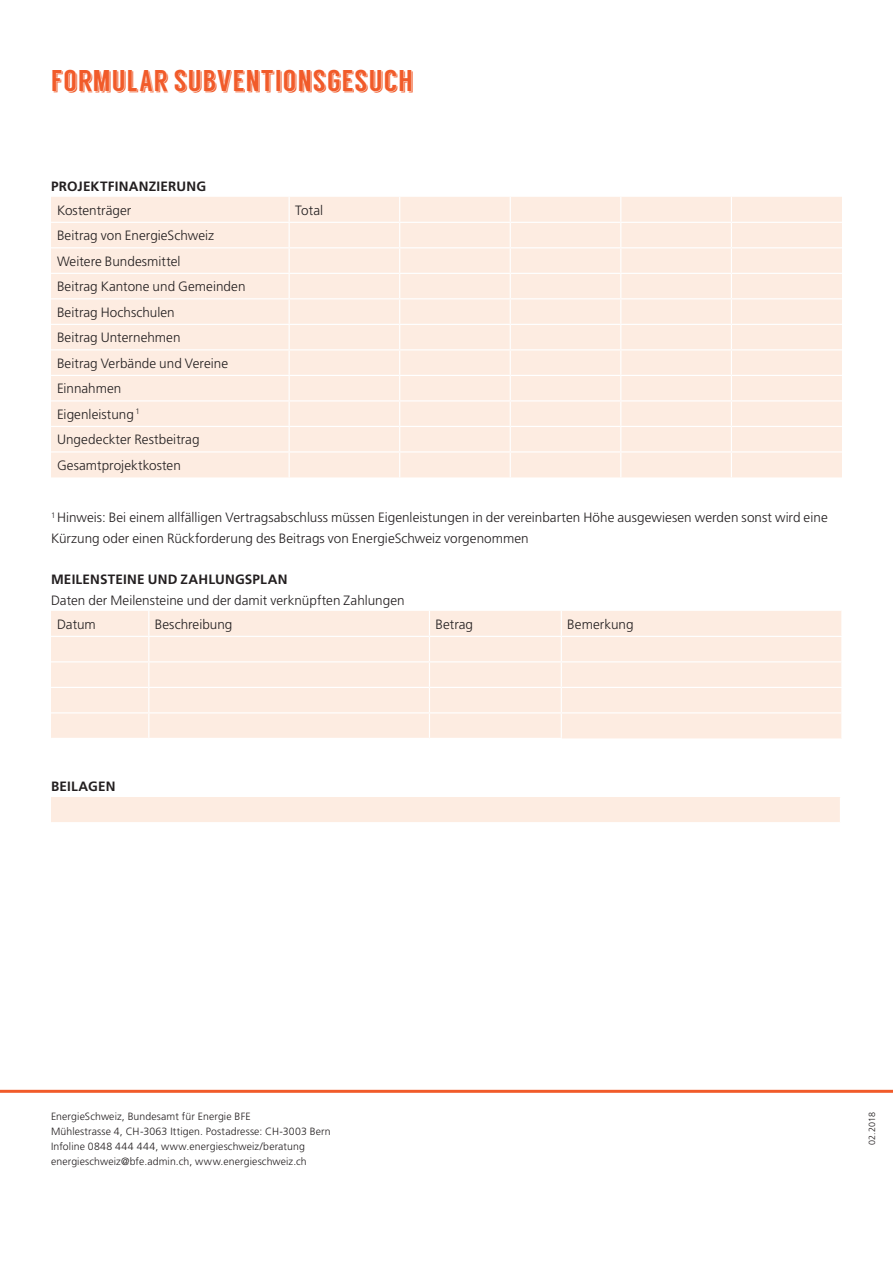
<style>
.page{position:relative;width:893px;height:1263px;background:#fff}
.page>*{position:absolute;margin:0;border:0;box-sizing:border-box;transform-origin:0 0}
.Merkblattzwischentit{font:30px "Langdon";color:#f15b2a}
.Fliesstext_kein_Grun{font:300 13.5px "Frutiger LT Std";letter-spacing:.005em;color:#231f20}
.Fliesstext{font:300 13.5px/20.7px "Frutiger LT Std";letter-spacing:.005em;color:#231f20}
.Paragraphentitel{font:700 13.5px "Frutiger LT Std";letter-spacing:.015em;color:#231f20}
.Impressum{font:300 10.5px "Frutiger LT Std";letter-spacing:.01em;color:#231f20}
.Impressum_Rückseite{font:300 9px "Frutiger LT Std";letter-spacing:.005em;color:#231f20}
</style>
<div class="page">
<div style="left:51px;top:197px;width:791px;height:280px;background:#fdece1"></div>
<hr style="left:51px;top:222px;width:238px;height:1px;background:#fff">
<hr style="left:289px;top:222px;width:111px;height:1px;background:#fff">
<hr style="left:400px;top:222px;width:110px;height:1px;background:#fff">
<hr style="left:510px;top:222px;width:111px;height:1px;background:#fff">
<hr style="left:621px;top:222px;width:110px;height:1px;background:#fff">
<hr style="left:731px;top:222px;width:111px;height:1px;background:#fff">
<hr style="left:51px;top:247px;width:238px;height:1px;background:#fff">
<hr style="left:289px;top:247px;width:111px;height:1px;background:#fff">
<hr style="left:400px;top:247px;width:110px;height:1px;background:#fff">
<hr style="left:510px;top:247px;width:111px;height:1px;background:#fff">
<hr style="left:621px;top:247px;width:110px;height:1px;background:#fff">
<hr style="left:731px;top:247px;width:111px;height:1px;background:#fff">
<hr style="left:51px;top:273px;width:238px;height:1px;background:#fff">
<hr style="left:289px;top:273px;width:111px;height:1px;background:#fff">
<hr style="left:400px;top:273px;width:110px;height:1px;background:#fff">
<hr style="left:510px;top:273px;width:111px;height:1px;background:#fff">
<hr style="left:621px;top:273px;width:110px;height:1px;background:#fff">
<hr style="left:731px;top:273px;width:111px;height:1px;background:#fff">
<hr style="left:51px;top:298px;width:238px;height:1px;background:#fff">
<hr style="left:289px;top:298px;width:111px;height:1px;background:#fff">
<hr style="left:400px;top:298px;width:110px;height:1px;background:#fff">
<hr style="left:510px;top:298px;width:111px;height:1px;background:#fff">
<hr style="left:621px;top:298px;width:110px;height:1px;background:#fff">
<hr style="left:731px;top:298px;width:111px;height:1px;background:#fff">
<hr style="left:51px;top:324px;width:238px;height:1px;background:#fff">
<hr style="left:289px;top:324px;width:111px;height:1px;background:#fff">
<hr style="left:400px;top:324px;width:110px;height:1px;background:#fff">
<hr style="left:510px;top:324px;width:111px;height:1px;background:#fff">
<hr style="left:621px;top:324px;width:110px;height:1px;background:#fff">
<hr style="left:731px;top:324px;width:111px;height:1px;background:#fff">
<hr style="left:51px;top:349px;width:238px;height:1px;background:#fff">
<hr style="left:289px;top:349px;width:111px;height:1px;background:#fff">
<hr style="left:400px;top:349px;width:110px;height:1px;background:#fff">
<hr style="left:510px;top:349px;width:111px;height:1px;background:#fff">
<hr style="left:621px;top:349px;width:110px;height:1px;background:#fff">
<hr style="left:731px;top:349px;width:111px;height:1px;background:#fff">
<hr style="left:51px;top:375px;width:238px;height:1px;background:#fff">
<hr style="left:289px;top:375px;width:111px;height:1px;background:#fff">
<hr style="left:400px;top:375px;width:110px;height:1px;background:#fff">
<hr style="left:510px;top:375px;width:111px;height:1px;background:#fff">
<hr style="left:621px;top:375px;width:110px;height:1px;background:#fff">
<hr style="left:731px;top:375px;width:111px;height:1px;background:#fff">
<hr style="left:51px;top:400px;width:238px;height:1px;background:#fff">
<hr style="left:289px;top:400px;width:111px;height:1px;background:#fff">
<hr style="left:400px;top:400px;width:110px;height:1px;background:#fff">
<hr style="left:510px;top:400px;width:111px;height:1px;background:#fff">
<hr style="left:621px;top:400px;width:110px;height:1px;background:#fff">
<hr style="left:731px;top:400px;width:111px;height:1px;background:#fff">
<hr style="left:51px;top:426px;width:238px;height:1px;background:#fff">
<hr style="left:289px;top:426px;width:111px;height:1px;background:#fff">
<hr style="left:400px;top:426px;width:110px;height:1px;background:#fff">
<hr style="left:510px;top:426px;width:111px;height:1px;background:#fff">
<hr style="left:621px;top:426px;width:110px;height:1px;background:#fff">
<hr style="left:731px;top:426px;width:111px;height:1px;background:#fff">
<hr style="left:51px;top:451px;width:238px;height:1px;background:#fff">
<hr style="left:289px;top:451px;width:111px;height:1px;background:#fff">
<svg style="left:289px;top:197px;width:1px;height:280px"></svg>
<hr style="left:400px;top:451px;width:110px;height:1px;background:#fff">
<svg style="left:399px;top:197px;width:1px;height:280px"></svg>
<hr style="left:510px;top:451px;width:111px;height:1px;background:#fff">
<svg style="left:510px;top:197px;width:1px;height:280px"></svg>
<hr style="left:621px;top:451px;width:110px;height:1px;background:#fff">
<svg style="left:620px;top:197px;width:1px;height:280px"></svg>
<hr style="left:731px;top:451px;width:111px;height:1px;background:#fff">
<svg style="left:731px;top:197px;width:1px;height:280px"></svg>
<div style="left:51px;top:611px;width:790px;height:127px;background:#fdece1"></div>
<hr style="left:51px;top:636px;width:98px;height:1px;background:#fff">
<hr style="left:149px;top:636px;width:280px;height:1px;background:#fff">
<hr style="left:429px;top:636px;width:132px;height:1px;background:#fff">
<hr style="left:561px;top:636px;width:281px;height:1px;background:#fff">
<hr style="left:51px;top:661px;width:98px;height:1px;background:#fff">
<hr style="left:149px;top:661px;width:280px;height:1px;background:#fff">
<hr style="left:429px;top:661px;width:132px;height:1px;background:#fff">
<hr style="left:561px;top:661px;width:281px;height:1px;background:#fff">
<hr style="left:51px;top:687px;width:98px;height:1px;background:#fff">
<hr style="left:149px;top:687px;width:280px;height:1px;background:#fff">
<hr style="left:429px;top:687px;width:132px;height:1px;background:#fff">
<hr style="left:561px;top:687px;width:281px;height:1px;background:#fff">
<hr style="left:51px;top:712px;width:98px;height:1px;background:#fff">
<hr style="left:149px;top:712px;width:280px;height:1px;background:#fff">
<svg style="left:148px;top:611px;width:1px;height:127px"></svg>
<hr style="left:429px;top:712px;width:132px;height:1px;background:#fff">
<svg style="left:429px;top:611px;width:1px;height:127px"></svg>
<hr style="left:561px;top:712px;width:281px;height:1px;background:#fff">
<svg style="left:561px;top:611px;width:1px;height:127px"></svg>
<svg style="left:841px;top:611px;width:1px;height:127px"></svg>
<div style="left:51px;top:797px;width:790px;height:26px;background:#fdece1"></div>
<hr style="left:51px;top:822px;width:790px;height:1px;background:#fff">
<svg style="left:840px;top:797px;width:1px;height:25px"></svg>
<hr style="left:0;top:1090px;width:893px;height:3px;background:#f15b2a">
<p class="Merkblattzwischentit" style="left:51px;top:65px;width:364px">FORMULAR SUBVENTIONSGESUCH</p>
<p class="Paragraphentitel" style="left:51px;top:178px;width:157px">PROJEKTFINANZIERUNG</p>
<p class="Fliesstext_kein_Grun" style="left:57px;top:202px;width:76px">Kostenträger</p>
<p class="Fliesstext_kein_Grun" style="left:295px;top:202px;width:29px">Total</p>
<p class="Fliesstext_kein_Grun" style="left:57px;top:228px;width:159px">Beitrag von EnergieSchweiz</p>
<p class="Fliesstext_kein_Grun" style="left:57px;top:253px;width:125px">Weitere Bundesmittel</p>
<p class="Fliesstext_kein_Grun" style="left:57px;top:279px;width:190px">Beitrag Kantone und Gemeinden</p>
<p class="Fliesstext_kein_Grun" style="left:57px;top:304px;width:119px">Beitrag Hochschulen</p>
<p class="Fliesstext_kein_Grun" style="left:57px;top:330px;width:125px">Beitrag Unternehmen</p>
<p class="Fliesstext_kein_Grun" style="left:57px;top:355px;width:173px">Beitrag Verbände und Vereine</p>
<p class="Fliesstext_kein_Grun" style="left:57px;top:381px;width:66px">Einnahmen</p>
<p class="Fliesstext_kein_Grun" style="left:57px;top:406px;width:84px">Eigenleistung <sup>1</sup></p>
<p class="Fliesstext_kein_Grun" style="left:57px;top:432px;width:144px">Ungedeckter Restbeitrag</p>
<p class="Fliesstext_kein_Grun" style="left:57px;top:457px;width:125px">Gesamtprojektkosten</p>
<p class="Fliesstext" style="left:51px;top:507px;width:778px"><sup>1</sup> Hinweis: Bei einem allfälligen Vertragsabschluss müssen Eigenleistungen in der vereinbarten Höhe ausgewiesen werden sonst wird eine<br>Kürzung oder einen Rückforderung des Beitrags von EnergieSchweiz vorgenommen</p>
<p class="Paragraphentitel" style="left:51px;top:571px;width:238px">MEILENSTEINE UND ZAHLUNGSPLAN</p>
<p class="Fliesstext" style="left:51px;top:590px;width:355px">Daten der Meilensteine und der damit verknüpften Zahlungen</p>
<p class="Fliesstext_kein_Grun" style="left:57px;top:616px;width:40px">Datum</p>
<p class="Fliesstext_kein_Grun" style="left:155px;top:616px;width:79px">Beschreibung</p>
<p class="Fliesstext_kein_Grun" style="left:435px;top:616px;width:39px">Betrag</p>
<p class="Fliesstext_kein_Grun" style="left:567px;top:616px;width:68px">Bemerkung</p>
<p class="Paragraphentitel" style="left:51px;top:778px;width:66px">BEILAGEN</p>
<p class="Impressum" style="left:51px;top:1110px;width:201px">EnergieSchweiz, Bundesamt für Energie BFE</p>
<p class="Impressum" style="left:51px;top:1125px;width:281px">Mühlestrasse 4, CH-3063 Ittigen. Postadresse: CH-3003 Bern</p>
<p class="Impressum" style="left:51px;top:1140px;width:255px">Infoline 0848 444 444, www.energieschweiz/beratung</p>
<p class="Impressum" style="left:51px;top:1155px;width:257px">energieschweiz@bfe.admin.ch, www.energieschweiz.ch</p>
<p class="Impressum_Rückseite" style="left:867px;top:1145px;width:34px;rotate:-90deg">02.2018</p>
</div>
